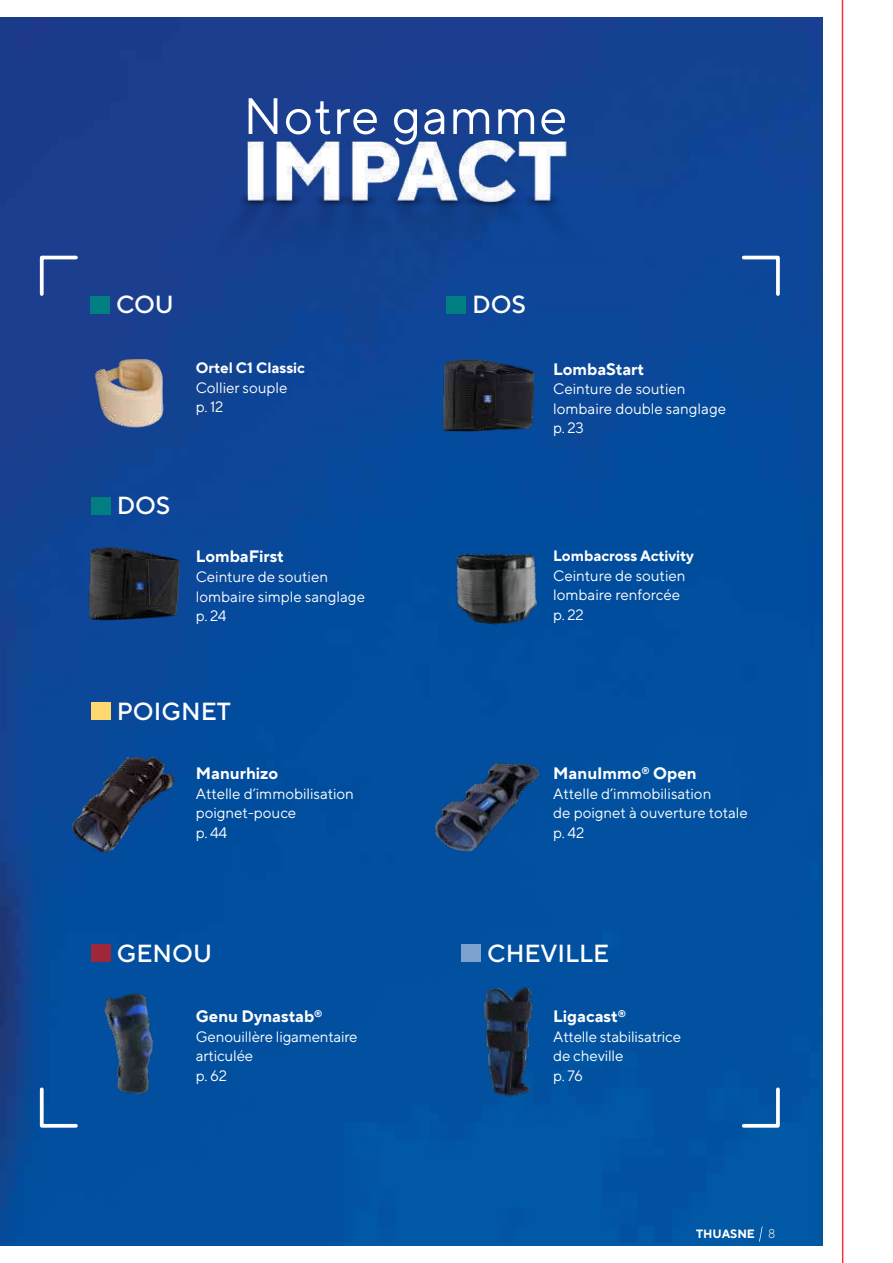
<style>
.page{position:relative;width:893px;height:1263px;background:#fff}
.page>*{position:absolute;margin:0;border:0;box-sizing:border-box;transform-origin:0 0}
.t1{font:51px "TT Norms Pro";letter-spacing:.02em;color:#fff}
.t2{font:500 24.6px "TT Norms Pro";color:#fff}
.t3{font:700 16.5px "TT Norms Pro";color:#fff}
.t4{font:15px/19.5px "TT Norms Pro";color:#fff}
.t5{font:700 15px "TT Norms Pro";color:#fff}
.t6{font:700 12px "TT Norms Pro";color:#fff}
.s1{font-weight:300;font-size:12.6px}
</style>
<div class="page">
<img style="left:0;top:18px;width:823px;height:1227px">
<img style="left:456px;top:547px;width:83px;height:80px">
<img style="left:158px;top:134px;width:504px;height:136px">
<img style="left:70px;top:756px;width:106px;height:98px">
<img style="left:91px;top:352px;width:80px;height:79px">
<img style="left:84px;top:546px;width:106px;height:86px">
<img style="left:410px;top:350px;width:150px;height:92px">
<img style="left:89px;top:979px;width:88px;height:120px">
<img style="left:479px;top:987px;width:61px;height:110px">
<img style="left:412px;top:742px;width:154px;height:128px">
<hr style="left:842px;top:0;width:1px;height:1263px;background:#f5333f">
<svg style="left:759px;top:1226px;width:4px;height:15px"></svg>
<div style="left:90px;top:296px;width:20px;height:17px;background:#007e81"></div>
<div style="left:91px;top:497px;width:20px;height:17px;background:#007e81"></div>
<div style="left:446px;top:296px;width:20px;height:17px;background:#007e81"></div>
<div style="left:91px;top:702px;width:20px;height:17px;background:#ffd86f"></div>
<div style="left:91px;top:945px;width:20px;height:17px;background:#9e2739"></div>
<div style="left:461px;top:945px;width:20px;height:17px;background:#7ca1ce"></div>
<svg style="left:38px;top:254px;width:42px;height:44px"></svg>
<svg style="left:38px;top:1085px;width:42px;height:44px"></svg>
<svg style="left:740px;top:254px;width:42px;height:44px"></svg>
<svg style="left:740px;top:1085px;width:42px;height:44px"></svg>
<h1 class="t1" style="left:243px;top:79px;width:325px">Notre gamme</h1>
<h2 class="t2" style="left:116px;top:287px;width:59px">COU</h2>
<p class="t5" style="left:196px;top:357px;width:111px">Ortel C1 Classic</p>
<p class="t4" style="left:196px;top:376px;width:93px">Collier souple p. 12</p>
<h2 class="t2" style="left:117px;top:488px;width:55px">DOS</h2>
<p class="t3" style="left:196px;top:544px;width:89px">LombaFirst</p>
<p class="t4" style="left:196px;top:566px;width:171px">Ceinture de soutien lombaire simple sanglage p. 24</p>
<h2 class="t2" style="left:472px;top:287px;width:55px">DOS</h2>
<p class="t3" style="left:553px;top:357px;width:92px">LombaStart</p>
<p class="t4" style="left:553px;top:378px;width:174px">Ceinture de soutien lombaire double sanglage p. 23</p>
<p class="t5" style="left:553px;top:545px;width:142px">Lombacross Activity</p>
<p class="t4" style="left:553px;top:564px;width:134px">Ceinture de soutien lombaire renforcée p. 22</p>
<h2 class="t2" style="left:117px;top:693px;width:116px">POIGNET</h2>
<p class="t3" style="left:196px;top:761px;width:84px">Manurhizo</p>
<p class="t4" style="left:196px;top:782px;width:160px">Attelle d’immobilisation poignet-pouce<br>p. 44</p>
<p class="t3" style="left:553px;top:761px;width:145px">ManuImmo<sup>®</sup> Open</p>
<p class="t4" style="left:553px;top:782px;width:196px">Attelle d’immobilisation<br>de poignet à ouverture totale p. 42</p>
<h2 class="t2" style="left:117px;top:935px;width:97px">GENOU</h2>
<h2 class="t2" style="left:487px;top:935px;width:123px">CHEVILLE</h2>
<p class="t3" style="left:196px;top:1004px;width:128px">Genu Dynastab<sup>®</sup></p>
<p class="t4" style="left:196px;top:1025px;width:163px">Genouillère ligamentaire articulée<br>p. 62</p>
<p class="t3" style="left:553px;top:1004px;width:74px">Ligacast<sup>®</sup></p>
<p class="t4" style="left:553px;top:1025px;width:129px">Attelle stabilisatrice de cheville<br>p. 76</p>
<p class="t6" style="left:696px;top:1225px;width:81px">THUASNE <span class="s1">8</span></p>
</div>
